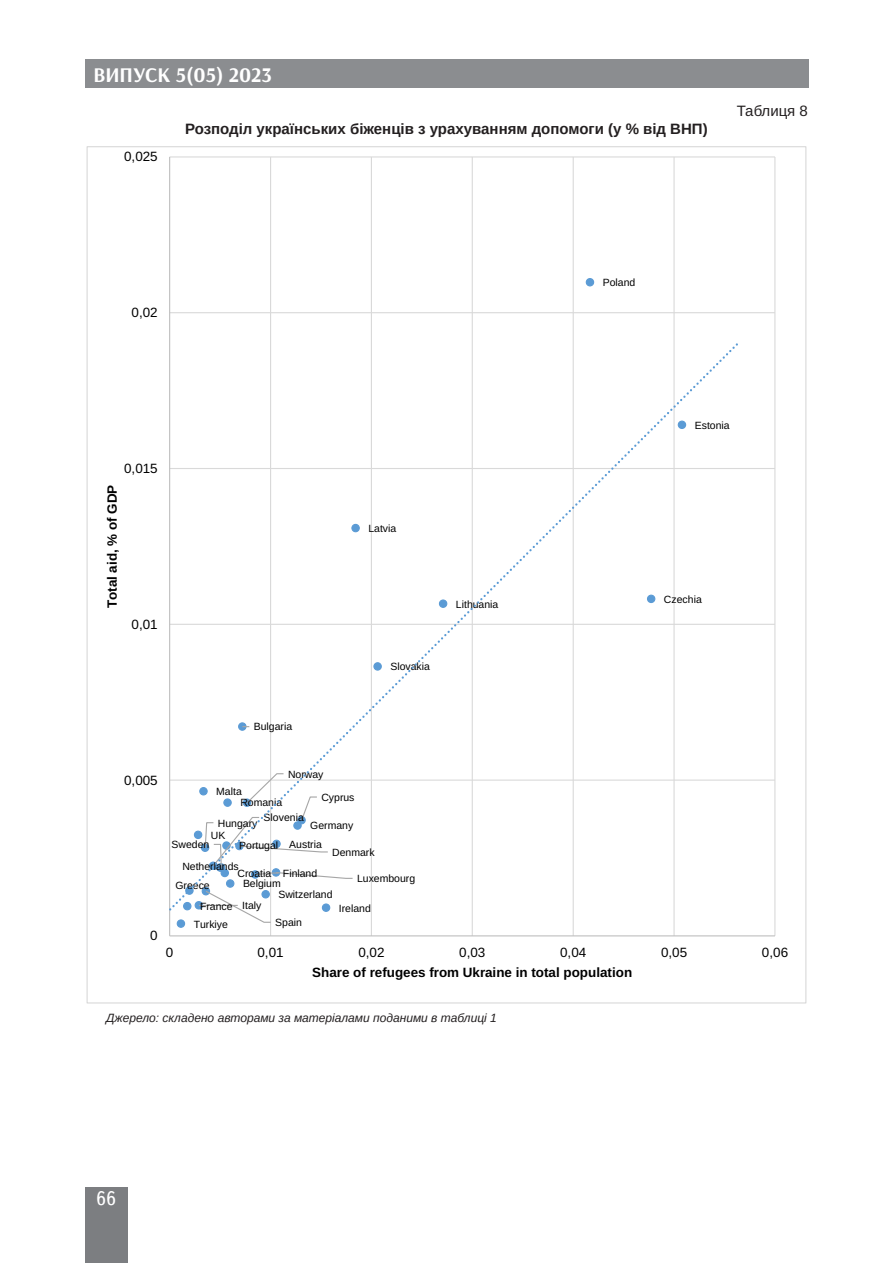
<style>
.page{position:relative;width:893px;height:1263px;background:#fff}
.page>*{position:absolute;margin:0;border:0;box-sizing:border-box;transform-origin:0 0}
.t1{font:700 21px "Arsenal";color:#fff}
.t2{font:19.5px "Ukrainian Text";color:#fff}
.Таблица_подпись{font:700 15px "Arimo";color:#231f20}
.Текст_основной_G{font:15px "Arimo";color:#231f20}
.t3{font:700 13.35px "Arimo";color:#000}
.t4{font:13.35px "Arimo Roman";color:#000}
.Джерело{font:italic 12px "Arimo";color:#231f20}
.t5{font:10.5px "Arimo Roman";color:#000}
</style>
<div class="page">
<div style="left:85px;top:1186px;width:43px;height:76px;background:#7c7e81"></div>
<div style="left:85px;top:60px;width:723px;height:28px;background:#8b8d90"></div>
<hr style="left:170px;top:779px;width:605px;height:2px;background:#d9d9d9">
<hr style="left:170px;top:624px;width:605px;height:1px;background:#d9d9d9">
<hr style="left:170px;top:468px;width:605px;height:1px;background:#d9d9d9">
<hr style="left:170px;top:312px;width:605px;height:1px;background:#d9d9d9">
<hr style="left:170px;top:156px;width:605px;height:1px;background:#d9d9d9">
<hr style="left:270px;top:157px;width:1px;height:779px;background:#d9d9d9">
<hr style="left:371px;top:157px;width:1px;height:779px;background:#d9d9d9">
<hr style="left:472px;top:157px;width:1px;height:779px;background:#d9d9d9">
<hr style="left:573px;top:157px;width:1px;height:779px;background:#d9d9d9">
<hr style="left:673px;top:157px;width:2px;height:779px;background:#d9d9d9">
<hr style="left:774px;top:157px;width:1px;height:779px;background:#d9d9d9">
<hr style="left:169px;top:157px;width:1px;height:779px;background:#bfbfbf">
<hr style="left:170px;top:935px;width:605px;height:1px;background:#bfbfbf">
<div style="left:586px;top:279px;width:8px;height:7px;background:#5b9bd5;border-radius:50%"></div>
<div style="left:586px;top:278px;width:8px;height:8px;border:1px solid #5b9bd5;border-radius:50%"></div>
<div style="left:177px;top:920px;width:8px;height:7px;background:#5b9bd5;border-radius:50%"></div>
<div style="left:177px;top:919px;width:8px;height:9px;border:1px solid #5b9bd5;border-radius:50%"></div>
<svg style="left:246px;top:913px;width:25px;height:10px"></svg>
<svg style="left:170px;top:340px;width:571px;height:573px"></svg>
<h1 class="t1" style="left:93px;top:62px;width:180px">ВИПУСК 5(05) 2023</h1>
<p class="t4" style="left:124px;top:147px;width:35px">0,025</p>
<p class="Таблица_подпись" style="left:185px;top:118px;width:524px">Розподіл українських біженців з урахуванням допомоги (у % від ВНП)</p>
<p class="Текст_основной_G" style="left:737px;top:100px;width:73px">Таблиця 8</p>
<p class="t4" style="left:132px;top:303px;width:28px">0,02</p>
<p class="t5" style="left:603px;top:275px;width:34px">Poland</p>
<p class="t4" style="left:124px;top:459px;width:35px">0,015</p>
<p class="t3" style="left:103px;top:608px;width:125px;rotate:-90deg">Total aid, % of GDP</p>
<p class="t4" style="left:132px;top:615px;width:28px">0,01</p>
<p class="t5" style="left:368px;top:521px;width:29px">Latvia</p>
<p class="t5" style="left:390px;top:659px;width:41px">Slovakia</p>
<p class="t5" style="left:456px;top:597px;width:44px">Lithuania</p>
<p class="t5" style="left:695px;top:418px;width:36px">Estonia</p>
<p class="t5" style="left:664px;top:592px;width:39px">Czechia</p>
<p class="t5" style="left:254px;top:719px;width:40px">Bulgaria</p>
<p class="t4" style="left:124px;top:771px;width:35px">0,005</p>
<p class="t4" style="left:150px;top:926px;width:9px">0</p>
<p class="t5" style="left:288px;top:767px;width:37px">Norway</p>
<p class="t5" style="left:216px;top:784px;width:27px">Malta</p>
<p class="t5" style="left:240px;top:795px;width:43px">Romania</p>
<p class="t5" style="left:321px;top:790px;width:35px">Cyprus</p>
<p class="t5" style="left:264px;top:810px;width:42px">Slovenia</p>
<p class="t5" style="left:218px;top:815px;width:41px">Hungary</p>
<p class="t5" style="left:310px;top:818px;width:45px">Germany</p>
<p class="t5" style="left:211px;top:828px;width:16px">UK</p>
<p class="t5" style="left:289px;top:837px;width:34px">Austria</p>
<p class="t5" style="left:172px;top:837px;width:39px">Sweden</p>
<p class="t5" style="left:239px;top:838px;width:41px">Portugal</p>
<p class="t5" style="left:332px;top:845px;width:44px">Denmark</p>
<p class="t5" style="left:182px;top:858px;width:58px">Netherlands</p>
<p class="t5" style="left:238px;top:866px;width:35px">Croatia</p>
<p class="t5" style="left:283px;top:866px;width:36px">Finland</p>
<p class="t5" style="left:175px;top:878px;width:36px">Greece</p>
<p class="t5" style="left:243px;top:876px;width:39px">Belgium</p>
<p class="t5" style="left:278px;top:887px;width:56px">Switzerland</p>
<p class="t5" style="left:357px;top:871px;width:60px">Luxembourg</p>
<p class="t5" style="left:200px;top:899px;width:34px">France</p>
<p class="t5" style="left:194px;top:916px;width:36px">Turkiye</p>
<p class="t5" style="left:242px;top:898px;width:21px">Italy</p>
<p class="t5" style="left:339px;top:901px;width:34px">Ireland</p>
<p class="t5" style="left:275px;top:915px;width:28px">Spain</p>
<p class="t4" style="left:166px;top:943px;width:9px">0</p>
<p class="t4" style="left:257px;top:943px;width:28px">0,01</p>
<p class="t4" style="left:358px;top:943px;width:28px">0,02</p>
<p class="t4" style="left:459px;top:943px;width:28px">0,03</p>
<p class="t4" style="left:560px;top:943px;width:28px">0,04</p>
<p class="t4" style="left:661px;top:943px;width:28px">0,05</p>
<p class="t4" style="left:762px;top:943px;width:28px">0,06</p>
<p class="t3" style="left:312px;top:963px;width:321px">Share of refugees from Ukraine in total population</p>
<p class="Джерело" style="left:106px;top:1010px;width:392px">Джерело: складено авторами за матеріалами поданими в таблиці 1</p>
<h2 class="t2" style="left:96px;top:1188px;width:22px">66</h2>
</div>
